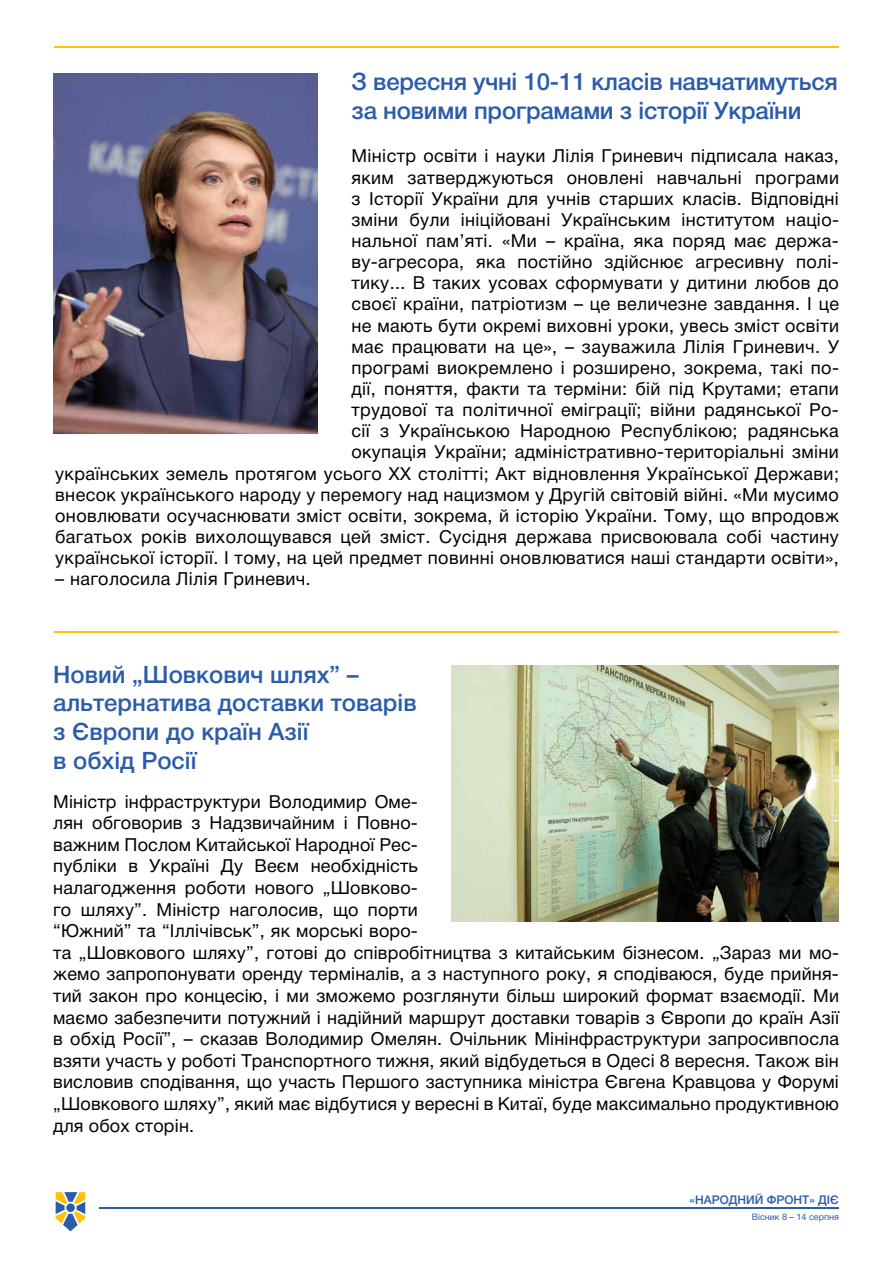
<style>
.page{position:relative;width:893px;height:1263px;background:#fff}
.page>*{position:absolute;margin:0;border:0;box-sizing:border-box;transform-origin:0 0}
.t1{font:24px/28.8px "Helvetica 6 Medium";color:#2a5caa}
.t2{font:18px/21.1px "Helvetica 5 Normal";letter-spacing:.02em;color:#000}
.t3{font:12px "Helvetica 6 Medium";letter-spacing:.12em;color:#2a5caa}
.t4{font:9px "Helvetica 5 Normal";color:#2a5caa}
</style>
<div class="page">
<hr style="left:100px;top:1208px;width:739px;height:1px;background:#2a5caa">
<svg style="left:55px;top:1192px;width:31px;height:40px"></svg>
<hr style="left:54px;top:47px;width:785px;height:1px;background:#ffc20e">
<img style="left:53px;top:73px;width:264px;height:360px">
<img style="left:452px;top:665px;width:387px;height:256px">
<hr style="left:54px;top:631px;width:785px;height:2px;background:#ffc20e">
<h1 class="t1" style="left:352px;top:68px;width:488px">З вересня учні 10-11 класів навчатимуться за новими програмами з історії України</h1>
<p class="t2" style="left:55px;top:146px;width:785px;text-align:right">Міністр освіти і науки Лілія Гриневич підписала наказ,<br>яким затверджуються оновлені навчальні програми<br>з Історії України для учнів старших класів. Відповідні<br>зміни були ініційовані Українським інститутом націо-<br>нальної пам’яті. «Ми – країна, яка поряд має держа-<br>ву-агресора, яка постійно здійснює агресивну полі-<br>тику... В таких усовах сформувати у дитини любов до<br>своєї країни, патріотизм – це величезне завдання. І це<br>не мають бути окремі виховні уроки, увесь зміст освіти<br>має працювати на це», – зауважила Лілія Гриневич. У<br>програмі виокремлено і розширено, зокрема, такі по-<br>дії, поняття, факти та терміни: бій під Крутами; етапи<br>трудової та політичної еміграції; війни радянської Ро-<br>сії з Українською Народною Республікою; радянська<br>окупація України; адміністративно-територіальні зміни<br>українських земель протягом усього ХХ столітті; Акт відновлення Української Держави; внесок українського народу у перемогу над нацизмом у Другій світовій війні. «Ми мусимо оновлювати осучаснювати зміст освіти, зокрема, й історію України. Тому, що впродовж багатьох років вихолощувався цей зміст. Сусідня держава присвоювала собі частину української історії. І тому, на цей предмет повинні оновлюватися наші стандарти освіти»,</p>
<p class="t2" style="left:55px;top:569px;width:257px">– наголосила Лілія Гриневич.</p>
<h1 class="t1" style="left:53px;top:660px;width:365px">Новий „Шовкович шлях” – альтернатива доставки товарів з Європи до країн Азії<br>в обхід Росії</h1>
<p class="t2" style="left:53px;top:791px;width:787px;line-height:21.6px">Міністр інфраструктури Володимир Оме-<br>лян обговорив з Надзвичайним і Повно-<br>важним Послом Китайської Народної Рес-<br>публіки в Україні Ду Веєм необхідність<br>налагодження роботи нового „Шовково-<br>го шляху”. Міністр наголосив, що порти<br>“Южний” та “Іллічівськ”, як морські воро-<br>та „Шовкового шляху”, готові до співробітництва з китайським бізнесом. „Зараз ми мо&shy;жемо запропонувати оренду терміналів, а з наступного року, я сподіваюся, буде прийня&shy;тий закон про концесію, і ми зможемо розглянути більш широкий формат взаємодії. Ми маємо забезпечити потужний і надійний маршрут доставки товарів з Європи до країн Азії в обхід Росії”, – сказав Володимир Омелян. Очільник Мінінфраструктури запросивпосла взяти участь у роботі Транспортного тижня, який відбудеться в Одесі 8 вересня. Також він висловив сподівання, що участь Першого заступника міністра Євгена Кравцова у Форумі „Шовкового шляху”, який має відбутися у вересні в Китаї, буде максимально продуктивною для обох сторін.</p>
<p class="t3" style="left:689px;top:1193px;width:151px">«Народний фронт» діє</p>
<p class="t4" style="left:752px;top:1211px;width:89px">Вісник 8 – 14 серпня</p>
</div>
